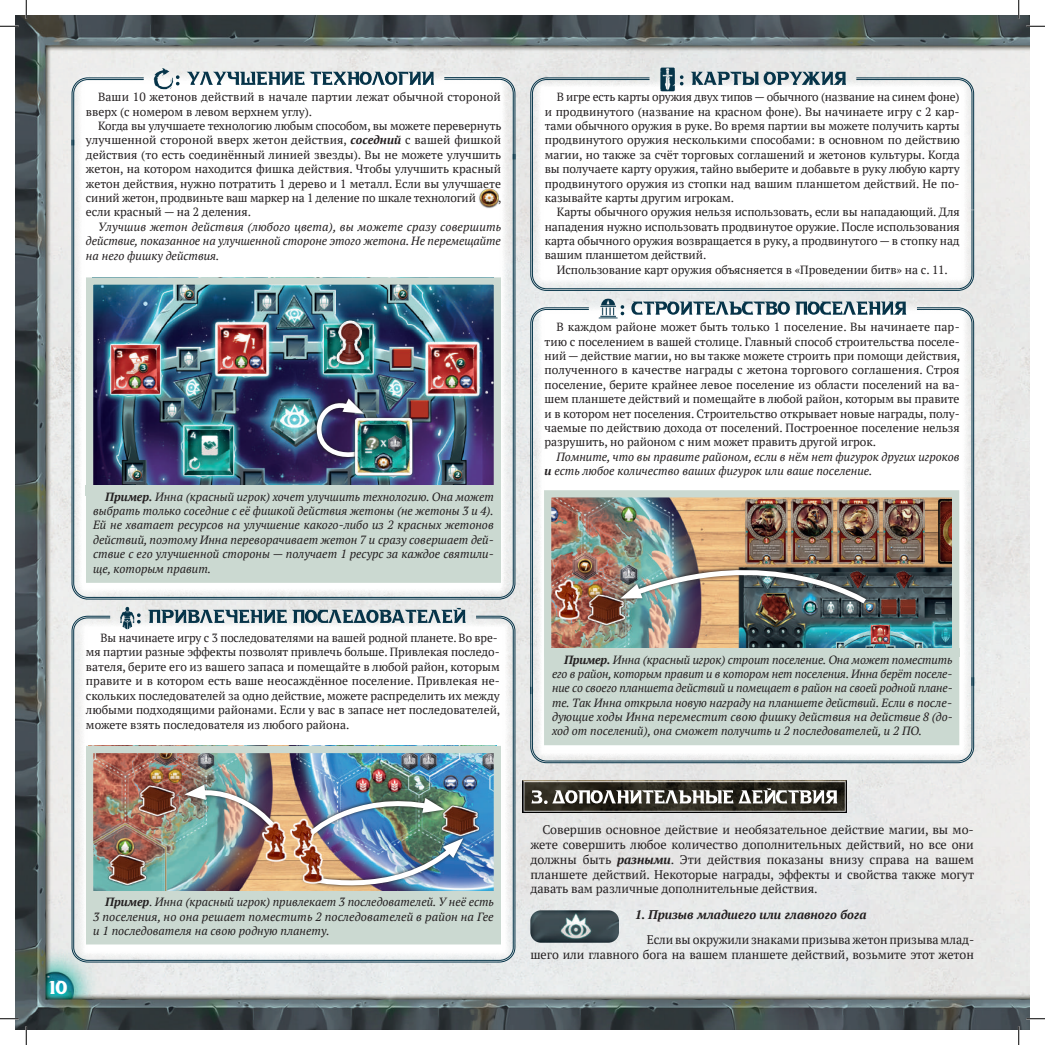
<style>
.page{position:relative;width:1045px;height:1045px;background:#fff}
.page>*{position:absolute;margin:0;border:0;box-sizing:border-box;transform-origin:0 0}
.t1{font:17.5px "a Absolute Empire";color:#fff}
.t2{font:12.5px/14.8px "PT Serif";letter-spacing:-.005em;color:#231f20;text-align:justify}
.t3{font:italic 700 12.5px "PT Serif";color:#231f20}
.t4{font:11.88px/14.4px "PT Serif";letter-spacing:-.005em;color:#231f20;text-align:justify}
.t5{font:italic 11.88px/14.4px "PT Serif";color:#231f20;text-align:justify}
.s1{font-weight:700;font-style:italic}
.s2{font-weight:700}
</style>
<div class="page">
<img style="left:16px;top:16px;width:1013px;height:1013px">
<svg style="left:43px;top:972px;width:32px;height:30px"></svg>
<svg style="left:72px;top:70px;width:440px;height:69px"></svg>
<svg style="left:71px;top:77px;width:74px;height:62px"></svg>
<svg style="left:530px;top:77px;width:444px;height:214px"></svg>
<svg style="left:71px;top:139px;width:445px;height:461px"></svg>
<svg style="left:443px;top:77px;width:73px;height:83px"></svg>
<svg style="left:855px;top:77px;width:119px;height:134px"></svg>
<div style="left:90px;top:281px;width:407px;height:298px;background:#cbd9d1"></div>
<img style="left:94px;top:285px;width:399px;height:200px">
<div style="left:86px;top:277px;width:415px;height:306px;border:7px solid #cbd9d1"></div>
<svg style="left:313px;top:395px;width:71px;height:3px"></svg>
<svg style="left:310px;top:398px;width:74px;height:66px;background:#58597c"></svg>
<img style="left:352px;top:415px;width:62px;height:62px">
<img style="left:332px;top:317px;width:37px;height:53px">
<img style="left:523px;top:780px;width:142px;height:32px">
<img style="left:665px;top:780px;width:181px;height:32px">
<img style="left:530px;top:910px;width:89px;height:32px">
<svg style="left:531px;top:788px;width:306px;height:16px"></svg>
<div style="left:86px;top:485px;width:415px;height:11px;background:#cbd9d1"></div>
<svg style="left:71px;top:615px;width:445px;height:348px"></svg>
<div style="left:90px;top:749px;width:407px;height:192px;background:#cbd9d1"></div>
<img style="left:94px;top:754px;width:399px;height:136px">
<div style="left:86px;top:746px;width:415px;height:198px;border:7px solid #cbd9d1"></div>
<img style="left:463px;top:804px;width:18px;height:32px">
<img style="left:106px;top:853px;width:42px;height:32px">
<img style="left:137px;top:784px;width:42px;height:32px">
<svg style="left:181px;top:781px;width:103px;height:57px"></svg>
<img style="left:184px;top:784px;width:100px;height:55px">
<svg style="left:463px;top:835px;width:4px;height:54px"></svg>
<img style="left:300px;top:791px;width:163px;height:100px">
<img style="left:260px;top:818px;width:30px;height:45px">
<img style="left:287px;top:815px;width:30px;height:45px">
<img style="left:296px;top:841px;width:30px;height:45px">
<img style="left:478px;top:186px;width:21px;height:23px">
<svg style="left:187px;top:72px;width:247px;height:13px"></svg>
<svg style="left:176px;top:75px;width:3px;height:10px"></svg>
<img style="left:153px;top:65px;width:22px;height:27px">
<svg style="left:690px;top:72px;width:156px;height:13px;background:#7b919b"></svg>
<svg style="left:680px;top:75px;width:3px;height:10px"></svg>
<img style="left:658px;top:63px;width:20px;height:35px">
<img style="left:530px;top:301px;width:444px;height:462px">
<img style="left:598px;top:295px;width:21px;height:28px">
<svg style="left:148px;top:608px;width:318px;height:15px;background:#8499a2"></svg>
<svg style="left:137px;top:613px;width:4px;height:10px"></svg>
<img style="left:120px;top:605px;width:16px;height:26px">
<svg style="left:0;top:25px;width:19px;height:2px"></svg>
<svg style="left:1026px;top:25px;width:19px;height:2px"></svg>
<svg style="left:0;top:1018px;width:19px;height:1px"></svg>
<svg style="left:1026px;top:1018px;width:19px;height:1px"></svg>
<svg style="left:25px;top:0;width:2px;height:19px"></svg>
<svg style="left:25px;top:1026px;width:2px;height:19px"></svg>
<svg style="left:1018px;top:0;width:1px;height:19px"></svg>
<svg style="left:1018px;top:1026px;width:1px;height:19px"></svg>
<p class="t4" style="left:86px;top:90px;width:416px;text-indent:12px">Ваши 10 жетонов действий в начале партии лежат обычной стороной вверх (с номером в левом верхнем углу).</p>
<p class="t4" style="left:86px;top:119px;width:417px;text-indent:12px">Когда вы улучшаете технологию любым способом, вы можете перевернуть улучшенной стороной вверх жетон действия, <span class="s1">соседний</span> с вашей фишкой действия (то есть соединённый линией звезды). Вы не можете улучшить жетон, на котором находится фишка действия. Чтобы улучшить красный жетон действия, нужно потратить 1 дерево и 1 металл. Если вы улучшаете синий жетон, продвиньте ваш маркер на 1 деление по шкале технологий</p>
<p class="t4" style="left:498px;top:190px;width:5px">,</p>
<p class="t4" style="left:86px;top:205px;width:167px">если красный — на 2 деления.</p>
<p class="t5" style="left:86px;top:219px;width:416px;text-indent:12px">Улучшив жетон действия (любого цвета), вы можете сразу совершить действие, показанное на улучшенной стороне этого жетона. Не перемещайте на него фишку действия.</p>
<p class="t5" style="left:93px;top:489px;width:402px;text-indent:12px"><span class="s2">Пример.</span> Инна (красный игрок) хочет улучшить технологию. Она может выбрать только соседние с её фишкой действия жетоны (не жетоны 3 и 4).<br>Ей не хватает ресурсов на улучшение какого-либо из 2 красных жетонов действий, поэтому Инна переворачивает жетон 7 и сразу совершает дей&shy;ствие с его улучшенной стороны — получает 1 ресурс за каждое святили&shy;ще, которым правит.</p>
<p class="t4" style="left:86px;top:630px;width:416px;text-align:left;text-indent:15px">Вы начинаете игру с 3 последователями на вашей родной планете. Во вре&shy;мя партии разные эффекты позволят привлечь больше. Привлекая последо&shy;вателя, берите его из вашего запаса и помещайте в любой район, которым правите и в котором есть ваше неосаждённое поселение. Привлекая не&shy;скольких последователей за одно действие, можете распределить их между любыми подходящими районами. Если у вас в запасе нет последователей, можете взять последователя из любого района.</p>
<p class="t4" style="left:545px;top:90px;width:417px;text-indent:12px">В игре есть карты оружия двух типов — обычного (название на синем фоне) и продвинутого (название на красном фоне). Вы начинаете игру с 2 кар&shy;тами обычного оружия в руке. Во время партии вы можете получить карты продвинутого оружия несколькими способами: в основном по действию магии, но также за счёт торговых соглашений и жетонов культуры. Когда вы получаете карту оружия, тайно выберите и добавьте в руку любую карту продвинутого оружия из стопки над вашим планшетом действий. Не по&shy;казывайте карты другим игрокам.</p>
<p class="t4" style="left:545px;top:205px;width:416px;text-indent:12px">Карты обычного оружия нельзя использовать, если вы нападающий. Для нападения нужно использовать продвинутое оружие. После использования карта обычного оружия возвращается в руку, а продвинутого — в стопку над вашим планшетом действий.</p>
<p class="t4" style="left:557px;top:262px;width:393px">Использование карт оружия объясняется в «Проведении битв» на с. 11.</p>
<p class="t4" style="left:544px;top:320px;width:417px;text-indent:12px">В каждом районе может быть только 1 поселение. Вы начинаете пар&shy;тию с поселением в вашей столице. Главный способ строительства поселе&shy;ний — действие магии, но вы также можете строить при помощи действия, полученного в качестве награды с жетона торгового соглашения. Строя поселение, берите крайнее левое поселение из области поселений на ва&shy;шем планшете действий и помещайте в любой район, которым вы правите и в котором нет поселения. Строительство открывает новые награды, полу&shy;чаемые по действию дохода от поселений. Построенное поселение нельзя разрушить, но районом с ним может править другой игрок.</p>
<p class="t5" style="left:544px;top:449px;width:416px;text-indent:12px">Помните, что вы правите районом, если в нём нет фигурок других игроков <span class="s2">и</span> есть любое количество ваших фигурок или ваше поселение.</p>
<p class="t5" style="left:552px;top:652px;width:402px;text-indent:12px"><span class="s2">Пример.</span> Инна (красный игрок) строит поселение. Она может поместить его в район, которым правит и в котором нет поселения. Инна берёт поселе&shy;ние со своего планшета действий и помещает в район на своей родной плане&shy;те. Так Инна открыла новую награду на планшете действий. Если в после&shy;дующие ходы Инна переместит свою фишку действия на действие 8 (до&shy;ход от поселений), она сможет получить и 2 последователей, и 2 ПО.</p>
<h1 class="t1" style="left:49px;top:977px;width:20px">10</h1>
<p class="t5" style="left:93px;top:894px;width:402px;text-indent:12px"><span class="s2">Пример</span>. Инна (красный игрок) привлекает 3 последователей. У неё есть 3 поселения, но она решает поместить 2 последователей в район на Гее и 1 последователя на свою родную планету.</p>
<p class="t2" style="left:530px;top:822px;width:445px;text-indent:12px">Совершив основное действие и необязательное действие магии, вы мо&shy;жете совершить любое количество дополнительных действий, но все они должны быть <span class="s1">разными</span>. Эти действия показаны внизу справа на вашем планшете действий. Некоторые награды, эффекты и свойства также могут давать вам различные дополнительные действия.</p>
<p class="t3" style="left:634px;top:906px;width:233px">1. Призыв младшего или главного бога</p>
<p class="t2" style="left:530px;top:932px;width:445px;text-align:right">Если вы окружили знаками призыва жетон призыва млад-<br>шего или главного бога на вашем планшете действий, возьмите этот жетон</p>
</div>
